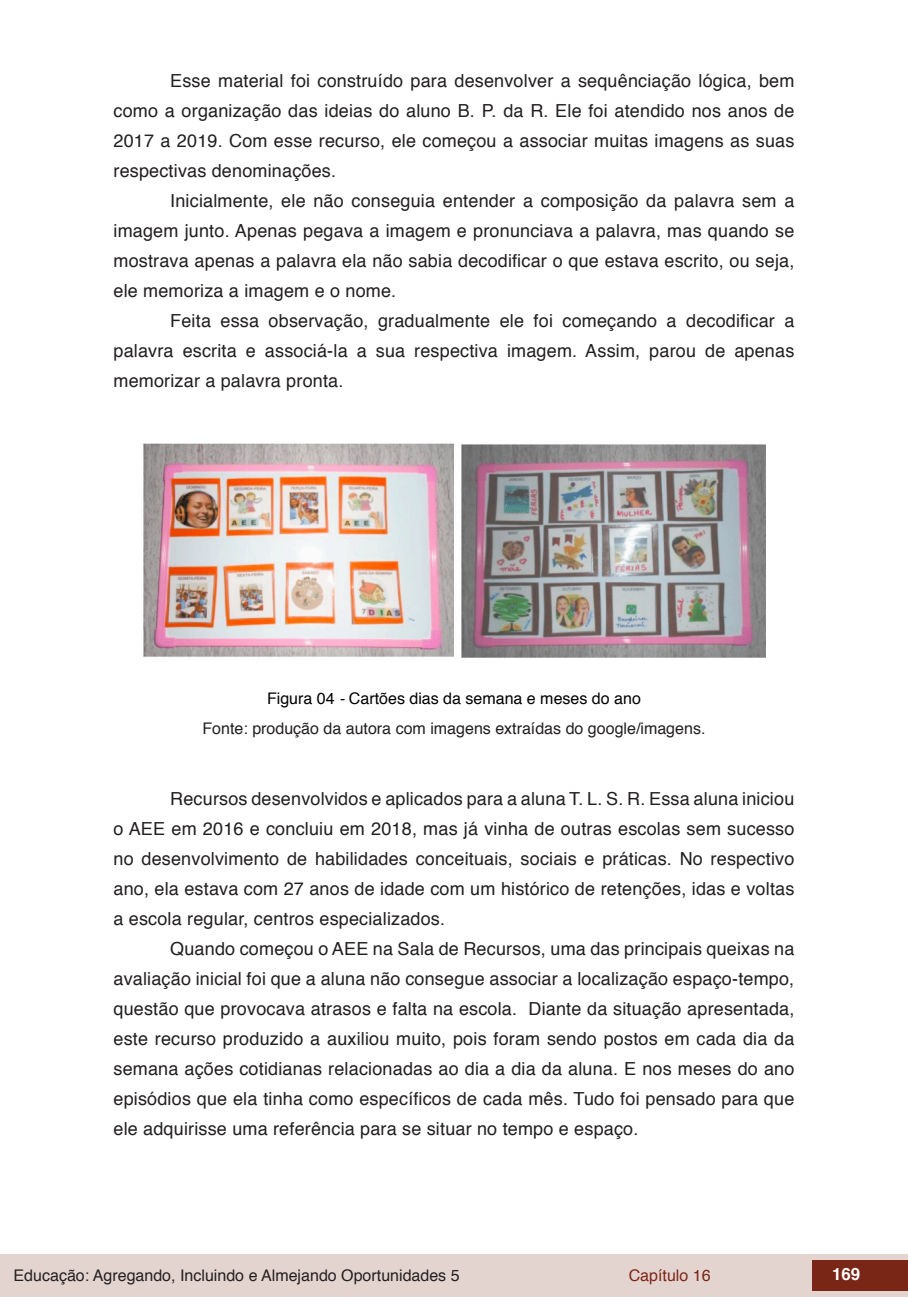
<style>
.page{position:relative;width:908px;height:1304px;background:#fff}
.page>*{position:absolute;margin:0;border:0;box-sizing:border-box;transform-origin:0 0}
.txt{font:18px/30px "Helvetica";letter-spacing:.01em;color:#231f20;text-align:justify}
.t1{font:700 16.8px "Helvetica";color:#fff}
.fonte_tab_gra_imag{font:16px "Helvetica";color:#231f20}
.info_tab_graf_imag{font:16px "Helvetica";color:#000}
.t2{font:16px "Helvetica";color:#7a2616}
.s1{font-style:italic}
</style>
<div class="page">
<div style="left:0;top:1254px;width:906px;height:43px;background:#e4d4d0"></div>
<div style="left:812px;top:1261px;width:95px;height:30px;background:#7a2616"></div>
<img style="left:143px;top:444px;width:623px;height:214px">
<p class="txt" style="left:113px;top:66px;width:682px;text-indent:57px">Esse material foi construído para desenvolver a sequênciação lógica, bem como a organização das ideias do aluno B. P. da R. Ele foi atendido nos anos de 2017 a 2019. Com esse recurso, ele começou a associar muitas imagens as suas respectivas denominações.</p>
<p class="txt" style="left:113px;top:186px;width:682px;text-indent:57px">Inicialmente, ele não conseguia entender a composição da palavra sem a imagem junto. Apenas pegava a imagem e pronunciava a palavra, mas quando se mostrava apenas a palavra ela não sabia decodificar o que estava escrito, ou seja, ele memoriza a imagem e o nome.</p>
<p class="txt" style="left:113px;top:306px;width:682px;text-indent:57px">Feita essa observação, gradualmente ele foi começando a decodificar a palavra escrita e associá-la a sua respectiva imagem. Assim, parou de apenas memorizar a palavra pronta.</p>
<p class="info_tab_graf_imag" style="left:267px;top:686px;width:375px">Figura 04 <span class="s1">-</span> Cartões dias da semana e meses do ano</p>
<p class="fonte_tab_gra_imag" style="left:202px;top:716px;width:504px">Fonte: produção da autora com imagens extraídas do google/imagens.</p>
<p class="txt" style="left:113px;top:784px;width:682px;text-indent:57px">Recursos desenvolvidos e aplicados para a aluna T. L. S. R. Essa aluna iniciou o AEE em 2016 e concluiu em 2018, mas já vinha de outras escolas sem sucesso no desenvolvimento de habilidades conceituais, sociais e práticas. No respectivo ano, ela estava com 27 anos de idade com um histórico de retenções, idas e voltas a escola regular, centros especializados.</p>
<p class="txt" style="left:113px;top:934px;width:682px;text-indent:57px">Quando começou o AEE na Sala de Recursos, uma das principais queixas na avaliação inicial foi que a aluna não consegue associar a localização espaço-tempo, questão que provocava atrasos e falta na escola. Diante da situação apresentada, este recurso produzido a auxiliou muito, pois foram sendo postos em cada dia da semana ações cotidianas relacionadas ao dia a dia da aluna. E nos meses do ano episódios que ela tinha como específicos de cada mês. Tudo foi pensado para que ele adquirisse uma referência para se situar no tempo e espaço.</p>
<p class="fonte_tab_gra_imag" style="left:14px;top:1263px;width:447px">Educação: Agregando, Incluindo e Almejando Oportunidades 5</p>
<p class="t2" style="left:628px;top:1263px;width:83px">Capítulo 16</p>
<p class="t1" style="left:831px;top:1261px;width:30px">169</p>
</div>
